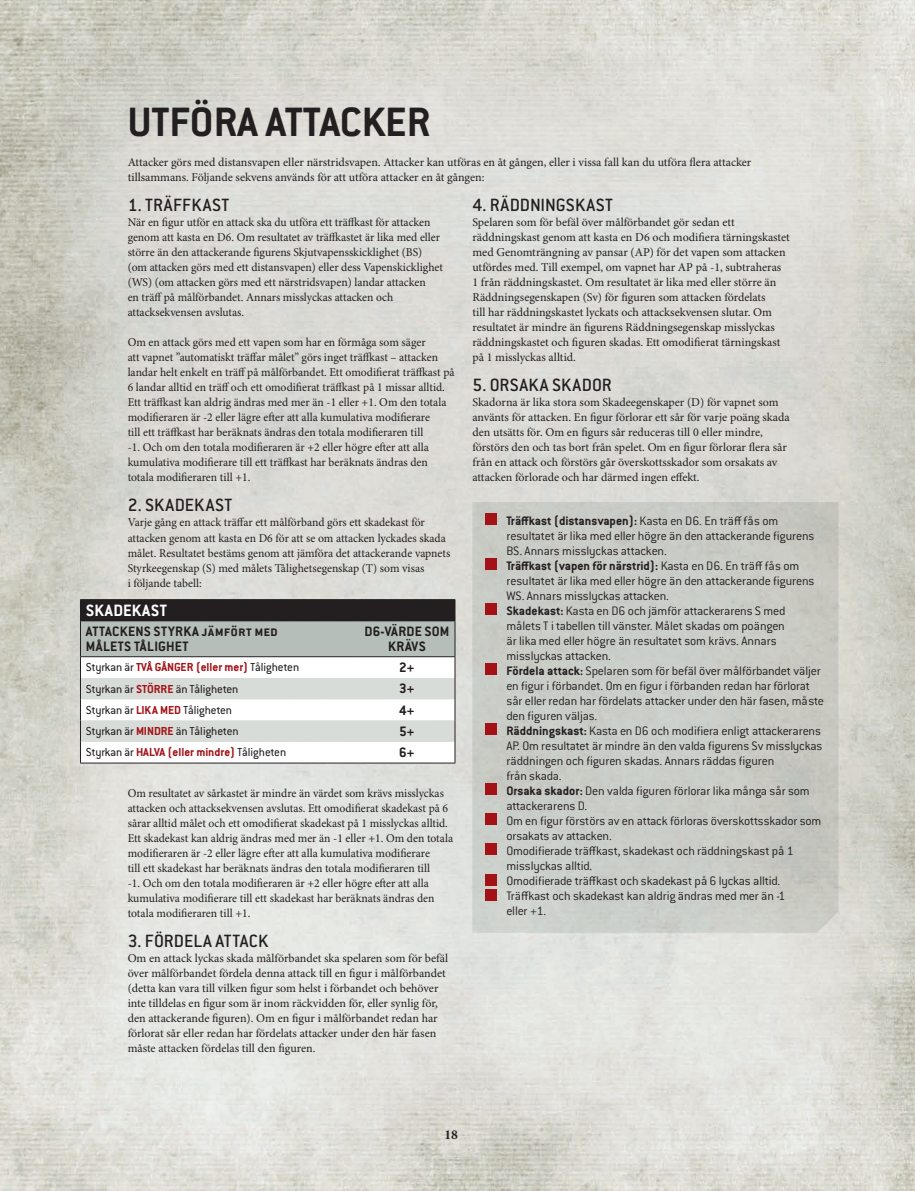
<style>
.page{position:relative;width:915px;height:1191px;background:#fff}
.page>*{position:absolute;margin:0;border:0;box-sizing:border-box;transform-origin:0 0}
.t1{font:700 45px "Conduit ITC Std";color:#231f20}
.t2{font:500 19.5px "Conduit ITC Std";letter-spacing:.015em;color:#231f20}
.t3{font:700 18px "Conduit ITC Std";letter-spacing:.025em;color:#fff}
.t4{font:700 15px/15px "Conduit ITC Std";letter-spacing:.015em;color:#231f20}
.t5{font:300 13.5px/15px "Conduit ITC Std";letter-spacing:-.015em;color:#231f20}
.t6{font:700 13.5px "Minion Pro";color:#231f20}
.t7{font:12.75px "Conduit ITC Std";color:#231f20}
.t8{font:12px/15px "Minion Pro";color:#231f20}
.s1{font-weight:700;color:#a21217}
.s2{font-weight:700}
</style>
<div class="page">
<img style="left:0;top:0;width:914px;height:1191px">
<svg style="left:80px;top:599px;width:375px;height:163px"></svg>
<hr style="left:80px;top:762px;width:279px;height:1px;background:#231f20">
<hr style="left:359px;top:762px;width:96px;height:1px;background:#231f20">
<svg style="left:472px;top:502px;width:366px;height:430px;background:#c8cbc5"></svg>
<div style="left:485px;top:514px;width:11px;height:11px;background:#a21217"></div>
<div style="left:485px;top:559px;width:11px;height:11px;background:#a21217"></div>
<div style="left:485px;top:604px;width:11px;height:11px;background:#a21217"></div>
<div style="left:485px;top:664px;width:11px;height:11px;background:#a21217"></div>
<div style="left:485px;top:724px;width:11px;height:11px;background:#a21217"></div>
<div style="left:485px;top:784px;width:11px;height:11px;background:#a21217"></div>
<div style="left:485px;top:814px;width:11px;height:11px;background:#a21217"></div>
<div style="left:485px;top:844px;width:11px;height:11px;background:#a21217"></div>
<div style="left:485px;top:874px;width:11px;height:11px;background:#a21217"></div>
<div style="left:485px;top:889px;width:11px;height:11px;background:#a21217"></div>
<h1 class="t1" style="left:128px;top:95px;width:304px">UTFÖRA ATTACKER</h1>
<p class="t8" style="left:128px;top:155px;width:625px">Attacker görs med distansvapen eller närstridsvapen. Attacker kan utföras en åt gången, eller i vissa fall kan du utföra flera attacker tillsammans. Följande sekvens används för att utföra attacker en åt gången:</p>
<h2 class="t2" style="left:128px;top:193px;width:103px">1. TRÄFFKAST</h2>
<p class="t8" style="left:128px;top:215px;width:317px">När en figur utför en attack ska du utföra ett träffkast för attacken genom att kasta en D6. Om resultatet av träffkastet är lika med eller större än den attackerande figurens Skjutvapensskicklighet (BS) (om attacken görs med ett distansvapen) eller dess Vapenskicklighet (WS) (om attacken görs med ett närstridsvapen) landar attacken<br>en träff på målförbandet. Annars misslyckas attacken och attacksekvensen avslutas.</p>
<p class="t8" style="left:128px;top:335px;width:328px">Om en attack görs med ett vapen som har en förmåga som säger<br>att vapnet ”automatiskt träffar målet” görs inget träffkast – attacken landar helt enkelt en träff på målförbandet. Ett omodifierat träffkast på 6 landar alltid en träff och ett omodifierat träffkast på 1 missar alltid.<br>Ett träffkast kan aldrig ändras med mer än -1 eller +1. Om den totala modifieraren är -2 eller lägre efter att alla kumulativa modifierare<br>till ett träffkast har beräknats ändras den totala modifieraren till<br>-1. Och om den totala modifieraren är +2 eller högre efter att alla kumulativa modifierare till ett träffkast har beräknats ändras den totala modifieraren till +1.</p>
<h2 class="t2" style="left:128px;top:493px;width:106px">2. SKADEKAST</h2>
<p class="t8" style="left:128px;top:515px;width:324px">Varje gång en attack träffar ett målförband görs ett skadekast för attacken genom att kasta en D6 för att se om attacken lyckades skada målet. Resultatet bestäms genom att jämföra det attackerande vapnets Styrkeegenskap (S) med målets Tålighetsegenskap (T) som visas<br>i följande tabell:</p>
<h3 class="t3" style="left:86px;top:600px;width:83px">SKADEKAST</h3>
<p class="t4" style="left:86px;top:624px;width:194px">ATTACKENS STYRKA jämfört med<br>MÅLETS TÅLIGHET</p>
<p class="t4" style="left:364px;top:624px;width:86px;text-align:center">D6-VÄRDE SOM<br>KRÄVS</p>
<p class="t7" style="left:86px;top:659px;width:215px">Styrkan är <span class="s1">TVÅ GÅNGER (eller mer)</span> Tåligheten</p>
<p class="t4" style="left:399px;top:659px;width:17px">2+</p>
<p class="t7" style="left:86px;top:681px;width:154px">Styrkan är <span class="s1">STÖRRE</span> än Tåligheten</p>
<p class="t4" style="left:399px;top:680px;width:17px">3+</p>
<p class="t7" style="left:86px;top:702px;width:148px">Styrkan är <span class="s1">LIKA MED</span> Tåligheten</p>
<p class="t4" style="left:399px;top:702px;width:17px">4+</p>
<p class="t7" style="left:86px;top:723px;width:154px">Styrkan är <span class="s1">MINDRE</span> än Tåligheten</p>
<p class="t4" style="left:399px;top:723px;width:17px">5+</p>
<p class="t7" style="left:86px;top:744px;width:202px">Styrkan är <span class="s1">HALVA (eller mindre)</span> Tåligheten</p>
<p class="t4" style="left:399px;top:744px;width:17px">6+</p>
<p class="t8" style="left:128px;top:785px;width:327px">Om resultatet av sårkastet är mindre än värdet som krävs misslyckas attacken och attacksekvensen avslutas. Ett omodifierat skadekast på 6 sårar alltid målet och ett omodifierat skadekast på 1 misslyckas alltid.<br>Ett skadekast kan aldrig ändras med mer än -1 eller +1. Om den totala modifieraren är -2 eller lägre efter att alla kumulativa modifierare<br>till ett skadekast har beräknats ändras den totala modifieraren till<br>-1. Och om den totala modifieraren är +2 eller högre efter att alla kumulativa modifierare till ett skadekast har beräknats ändras den totala modifieraren till +1.</p>
<h2 class="t2" style="left:128px;top:928px;width:142px">3. FÖRDELA ATTACK</h2>
<p class="t8" style="left:128px;top:950px;width:322px">Om en attack lyckas skada målförbandet ska spelaren som för befäl över målförbandet fördela denna attack till en figur i målförbandet (detta kan vara till vilken figur som helst i förbandet och behöver inte tilldelas en figur som är inom räckvidden för, eller synlig för, den attackerande figuren). Om en figur i målförbandet redan har förlorat sår eller redan har fördelats attacker under den här fasen måste attacken fördelas till den figuren.</p>
<h2 class="t2" style="left:472px;top:193px;width:142px">4. RÄDDNINGSKAST</h2>
<p class="t8" style="left:472px;top:215px;width:319px">Spelaren som för befäl över målförbandet gör sedan ett räddningskast genom att kasta en D6 och modifiera tärningskastet med Genomträngning av pansar (AP) för det vapen som attacken utfördes med. Till exempel, om vapnet har AP på -1, subtraheras 1 från räddningskastet. Om resultatet är lika med eller större än Räddningsegenskapen (Sv) för figuren som attacken fördelats<br>till har räddningskastet lyckats och attacksekvensen slutar. Om resultatet är mindre än figurens Räddningsegenskap misslyckas räddningskastet och figuren skadas. Ett omodifierat tärningskast på 1 misslyckas alltid.</p>
<h2 class="t2" style="left:472px;top:373px;width:141px">5. ORSAKA SKADOR</h2>
<p class="t8" style="left:472px;top:395px;width:319px">Skadorna är lika stora som Skadeegenskaper (D) för vapnet som använts för attacken. En figur förlorar ett sår för varje poäng skada den utsätts för. Om en figurs sår reduceras till 0 eller mindre, förstörs den och tas bort från spelet. Om en figur förlorar flera sår från en attack och förstörs går överskottsskador som orsakats av attacken förlorade och har därmed ingen effekt.</p>
<p class="t5" style="left:506px;top:513px;width:319px"><span class="s2">Träffkast (distansvapen):</span> Kasta en D6. En träff fås om resultatet är lika med eller högre än den attackerande figurens BS. Annars misslyckas attacken.<br><span class="s2">Träffkast (vapen för närstrid):</span> Kasta en D6. En träff fås om resultatet är lika med eller högre än den attackerande figurens WS. Annars misslyckas attacken.<br><span class="s2">Skadekast:</span> Kasta en D6 och jämför attackerarens S med<br>målets T i tabellen till vänster. Målet skadas om poängen<br>är lika med eller högre än resultatet som krävs. Annars misslyckas attacken.<br><span class="s2">Fördela attack:</span> Spelaren som för befäl över målförbandet väljer en figur i förbandet. Om en figur i förbanden redan har förlorat sår eller redan har fördelats attacker under den här fasen, måste den figuren väljas.<br><span class="s2">Räddningskast:</span> Kasta en D6 och modifiera enligt attackerarens AP. Om resultatet är mindre än den valda figurens Sv misslyckas räddningen och figuren skadas. Annars räddas figuren<br>från skada.<br><span class="s2">Orsaka skador:</span> Den valda figuren förlorar lika många sår som attackerarens D.<br>Om en figur förstörs av en attack förloras överskottsskador som orsakats av attacken.<br>Omodifierade träffkast, skadekast och räddningskast på 1 misslyckas alltid.<br>Omodifierade träffkast och skadekast på 6 lyckas alltid.<br>Träffkast och skadekast kan aldrig ändras med mer än -1<br>eller +1.</p>
<p class="t6" style="left:444px;top:1126px;width:15px">18</p>
</div>
